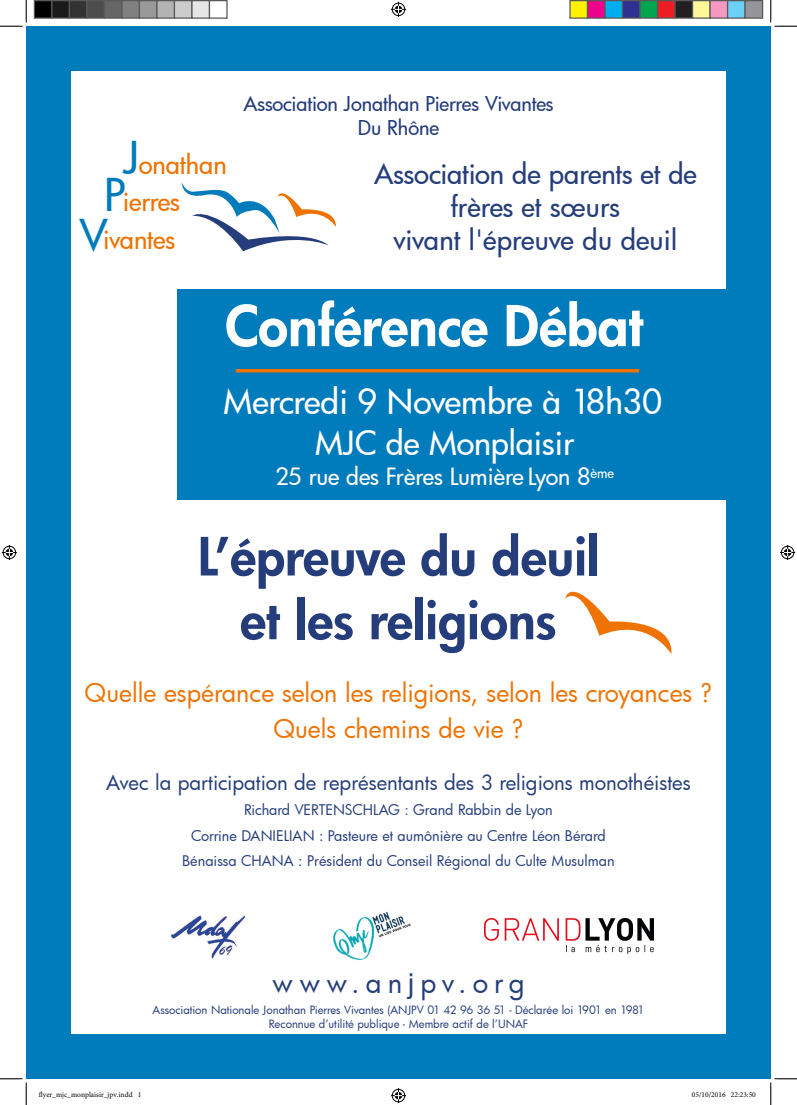
<style>
.page{position:relative;width:797px;height:1105px;background:#fff}
.page>*{position:absolute;margin:0;border:0;box-sizing:border-box;transform-origin:0 0}
.t1{font:54.62px "Futura Hv";color:#fff}
.t2{font:51.25px "Futura Hv";color:#253d7a}
.t3{font:44.25px "Futura Md";color:#007bbc}
.t4{font:33.75px "Futura Md";letter-spacing:-.01em;color:#fff}
.t5{font:32.5px "Futura Md";color:#fff}
.t6{font:27.5px/33px "Futura Md";letter-spacing:-.005em;color:#253d7a;text-align:center}
.t7{font:27.5px "Futura Bk";letter-spacing:.22em;color:#253d7a}
.t8{font:25.62px "Futura Md";letter-spacing:-.01em;color:#ee7303}
.t9{font:25px "Futura Bk";color:#ee7303}
.t10{font:23.25px "Futura Md";letter-spacing:-.01em;color:#fff}
.t11{font:20.38px "Futura Bk";color:#253d7a}
.t12{font:20px "Futura Md";letter-spacing:-.005em;color:#253d7a}
.t13{font:14.38px "Futura Bk";color:#253d7a}
.t14{font:11.25px "Futura Bk";color:#253d7a}
.t15{font:7.5px "Minion Pro";color:#000}
.s1{font-family:"Arial"}
</style>
<div class="page">
<div style="left:26px;top:26px;width:744px;height:1053px;background:#007bbc"></div>
<div style="left:71px;top:71px;width:654px;height:963px;background:#fff"></div>
<svg style="left:181px;top:182px;width:155px;height:69px"></svg>
<div style="left:177px;top:289px;width:561px;height:211px;background:#007bbc"></div>
<hr style="left:236px;top:369px;width:403px;height:3px;background:#ee7303">
<svg style="left:565px;top:591px;width:107px;height:63px"></svg>
<img style="left:484px;top:918px;width:169px;height:35px">
<img style="left:171px;top:915px;width:74px;height:44px">
<img style="left:333px;top:911px;width:78px;height:49px">
<svg style="left:0;top:0;width:27px;height:27px"></svg>
<svg style="left:0;top:1078px;width:27px;height:27px"></svg>
<svg style="left:770px;top:0;width:27px;height:27px"></svg>
<svg style="left:770px;top:1078px;width:27px;height:27px"></svg>
<svg style="left:391px;top:2px;width:15px;height:15px"></svg>
<svg style="left:391px;top:1088px;width:15px;height:15px"></svg>
<svg style="left:2px;top:545px;width:15px;height:15px"></svg>
<svg style="left:780px;top:545px;width:15px;height:15px"></svg>
<div style="left:34px;top:1px;width:18px;height:17px;background:#000"></div>
<div style="left:34px;top:0;width:18px;height:19px;border:1px solid #595959"></div>
<div style="left:52px;top:1px;width:17px;height:17px;background:#1a1a1a"></div>
<div style="left:51px;top:0;width:19px;height:19px;border:1px solid #595959"></div>
<div style="left:69px;top:1px;width:18px;height:17px;background:#333"></div>
<div style="left:69px;top:0;width:19px;height:19px;border:1px solid #595959"></div>
<div style="left:87px;top:1px;width:17px;height:17px;background:#4d4d4d"></div>
<div style="left:86px;top:0;width:19px;height:19px;border:1px solid #595959"></div>
<div style="left:104px;top:1px;width:18px;height:17px;background:#666"></div>
<div style="left:104px;top:0;width:18px;height:19px;border:1px solid #595959"></div>
<div style="left:122px;top:1px;width:17px;height:17px;background:#808080"></div>
<div style="left:121px;top:0;width:19px;height:19px;border:1px solid #595959"></div>
<div style="left:139px;top:1px;width:18px;height:17px;background:#999"></div>
<div style="left:139px;top:0;width:19px;height:19px;border:1px solid #595959"></div>
<div style="left:157px;top:1px;width:17px;height:17px;background:#b3b3b3"></div>
<div style="left:156px;top:0;width:19px;height:19px;border:1px solid #595959"></div>
<div style="left:174px;top:1px;width:18px;height:17px;background:#ccc"></div>
<div style="left:174px;top:0;width:18px;height:19px;border:1px solid #595959"></div>
<div style="left:192px;top:1px;width:17px;height:17px;background:#e6e6e6"></div>
<div style="left:191px;top:0;width:19px;height:19px;border:1px solid #595959"></div>
<div style="left:209px;top:0;width:19px;height:19px;border:1px solid #595959"></div>
<div style="left:570px;top:1px;width:17px;height:17px;background:#fff101"></div>
<div style="left:569px;top:0;width:19px;height:19px;border:1px solid #595959"></div>
<div style="left:587px;top:1px;width:18px;height:17px;background:#ed028c"></div>
<div style="left:587px;top:0;width:18px;height:19px;border:1px solid #595959"></div>
<div style="left:605px;top:1px;width:17px;height:17px;background:#00aeef"></div>
<div style="left:604px;top:0;width:19px;height:19px;border:1px solid #595959"></div>
<div style="left:622px;top:1px;width:18px;height:17px;background:#2e3092"></div>
<div style="left:622px;top:0;width:18px;height:19px;border:1px solid #595959"></div>
<div style="left:640px;top:1px;width:17px;height:17px;background:#00a54f"></div>
<div style="left:639px;top:0;width:19px;height:19px;border:1px solid #595959"></div>
<div style="left:657px;top:1px;width:18px;height:17px;background:#ee1d23"></div>
<div style="left:657px;top:0;width:18px;height:19px;border:1px solid #595959"></div>
<div style="left:675px;top:1px;width:17px;height:17px;background:#231f20"></div>
<div style="left:674px;top:0;width:19px;height:19px;border:1px solid #595959"></div>
<div style="left:692px;top:1px;width:18px;height:17px;background:#fff79a"></div>
<div style="left:692px;top:0;width:18px;height:19px;border:1px solid #595959"></div>
<div style="left:710px;top:1px;width:17px;height:17px;background:#f499c2"></div>
<div style="left:709px;top:0;width:19px;height:19px;border:1px solid #595959"></div>
<div style="left:727px;top:1px;width:18px;height:17px;background:#6bcff6"></div>
<div style="left:727px;top:0;width:18px;height:19px;border:1px solid #595959"></div>
<div style="left:745px;top:1px;width:17px;height:17px;background:#939598"></div>
<div style="left:744px;top:0;width:19px;height:19px;border:1px solid #595959"></div>
<p class="t3" style="left:123px;top:127px;width:18px">J</p>
<p class="t3" style="left:104px;top:165px;width:23px">P</p>
<p class="t3" style="left:79px;top:205px;width:30px">V</p>
<p class="t8" style="left:139px;top:147px;width:89px">onathan</p>
<p class="t8" style="left:123px;top:184px;width:59px">ierres</p>
<p class="t8" style="left:103px;top:222px;width:74px">ivantes</p>
<p class="t12" style="left:243px;top:90px;width:312px">Association Jonathan Pierres Vivantes</p>
<p class="t12" style="left:358px;top:114px;width:83px">Du Rhône</p>
<p class="t6" style="left:374px;top:157px;width:324px">Association de parents et de frères et sœurs</p>
<p class="t6" style="left:393px;top:223px;width:285px">vivant l'épreuve du deuil</p>
<p class="t1" style="left:225px;top:289px;width:419px">Conférence Débat</p>
<p class="t4" style="left:223px;top:379px;width:440px">Mercredi 9 Novembre à 18h30</p>
<p class="t5" style="left:315px;top:421px;width:261px">MJC de Monplaisir</p>
<p class="t10" style="left:275px;top:461px;width:340px">25 rue des Frères Lumière Lyon 8<sup>ème</sup></p>
<p class="t2" style="left:198px;top:522px;width:403px">L’épreuve du deuil</p>
<p class="t2" style="left:240px;top:586px;width:318px">et les religions</p>
<p class="t9" style="left:85px;top:675px;width:629px">Quelle espérance selon les religions, selon les croyances ?</p>
<p class="t9" style="left:273px;top:711px;width:251px">Quels chemins de vie ?</p>
<p class="t11" style="left:106px;top:769px;width:586px">Avec la participation de représentants des 3 religions monothéistes</p>
<p class="t13" style="left:244px;top:800px;width:310px">Richard VERTENSCHLAG : Grand Rabbin de Lyon</p>
<p class="t13" style="left:191px;top:825px;width:416px">Corrine DANIELIAN : Pasteure et aumônière au Centre Léon Bérard</p>
<p class="t13" style="left:182px;top:851px;width:434px">Bénaissa CHANA : Président du Conseil Régional du Culte Musulman</p>
<p class="t7" style="left:272px;top:964px;width:254px">www.an<span class="s1">j</span>pv.org</p>
<p class="t14" style="left:152px;top:1002px;width:493px">Association Nationale Jonathan Pierres Vivantes (ANJPV 01 42 96 36 51 - Déclarée loi 1901 en 1981</p>
<p class="t14" style="left:269px;top:1016px;width:261px">Reconnue d’utilité publique - Membre actif de l’UNAF</p>
<p class="t15" style="left:39px;top:1090px;width:104px">flyer_mjc_monplaisir_jpv.indd 1</p>
<p class="t15" style="left:692px;top:1090px;width:65px">05/10/2016 22:23:50</p>
</div>
